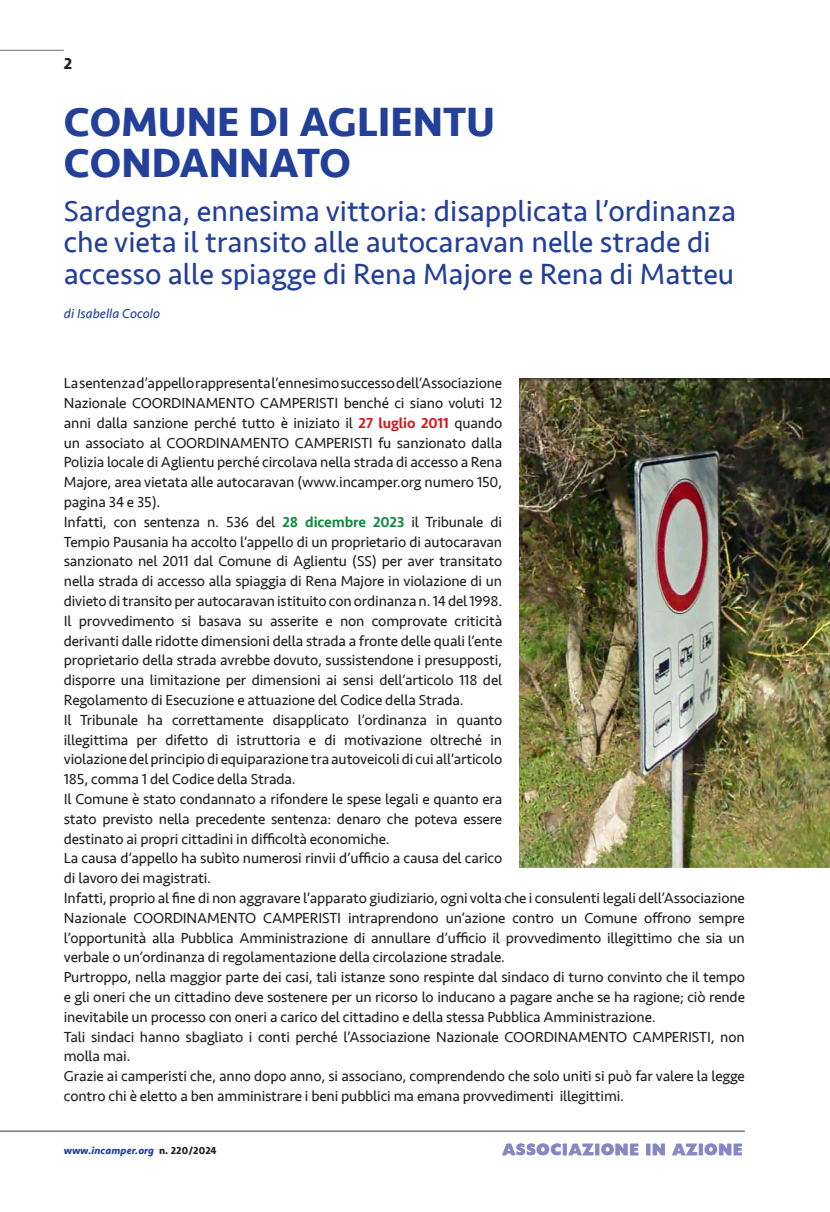
<style>
.page{position:relative;width:830px;height:1212px;background:#fff}
.page>*{position:absolute;margin:0;border:0;box-sizing:border-box;transform-origin:0 0}
.Normale{font:700 42px/40.5px "Seravek";color:#223f99}
.Normale-2{font:30px/31.5px "Seravek";color:#223f99}
.t1{font:700 16.5px "Seravek";color:#231f20}
.Normale-3{font:15px/19.8px "Seravek";letter-spacing:-.01em;color:#231f20;text-align:justify}
.t2{font:15px "Headline NEWS";letter-spacing:.01em;color:#8588c2}
.Normale-4{font:italic 13.5px "Seravek";color:#223f99}
.t3{font:italic 700 10.5px "Seravek";letter-spacing:.01em;color:#223f99}
.s1{font-weight:500;color:#d7171f}
.s2{font-weight:500;color:#148941}
.s3{font-style:normal;color:#231f20}
</style>
<div class="page">
<hr style="left:0;top:50px;width:64px;height:1px;background:#808285">
<hr style="left:0;top:1130px;width:744px;height:2px;background:#808285">
<img style="left:519px;top:378px;width:310px;height:489px">
<p class="t1" style="left:64px;top:51px;width:10px">2</p>
<p class="Normale" style="left:64px;top:101px;width:432px">COMUNE DI AGLIENTU<br>CONDANNATO</p>
<p class="Normale-2" style="left:64px;top:195px;width:673px">Sardegna, ennesima vittoria: disapplicata l’ordinanza che vieta il transito alle autocaravan nelle strade di accesso alle spiagge di Rena Majore e Rena di Matteu</p>
<p class="Normale-4" style="left:64px;top:303px;width:98px">di Isabella Cocolo</p>
<p class="Normale-3" style="left:64px;top:373px;width:440px">La sentenza d’appello rappresenta l’ennesimo successo dell’Associazione Nazionale COORDINAMENTO CAMPERISTI benché ci siano voluti 12 anni dalla sanzione perché tutto è iniziato il <span class="s1">27 luglio 2011</span> quando un associato al COORDINAMENTO CAMPERISTI fu sanzionato dalla Polizia locale di Aglientu perché circolava nella strada di accesso a Rena Majore, area vietata alle autocaravan (www.incamper.org numero 150, pagina 34 e 35).</p>
<p class="Normale-3" style="left:64px;top:512px;width:439px">Infatti, con sentenza n. 536 del <span class="s2">28 dicembre 2023</span> il Tribunale di Tempio Pausania ha accolto l’appello di un proprietario di autocaravan sanzionato nel 2011 dal Comune di Aglientu (SS) per aver transitato nella strada di accesso alla spiaggia di Rena Majore in violazione di un divieto di transito per autocaravan istituito con ordinanza n. 14 del 1998.</p>
<p class="Normale-3" style="left:64px;top:611px;width:440px">Il provvedimento si basava su asserite e non comprovate criticità derivanti dalle ridotte dimensioni della strada a fronte delle quali l’ente proprietario della strada avrebbe dovuto, sussistendone i presupposti, disporre una limitazione per dimensioni ai sensi dell’articolo 118 del Regolamento di Esecuzione e attuazione del Codice della Strada.</p>
<p class="Normale-3" style="left:64px;top:710px;width:439px">Il Tribunale ha correttamente disapplicato l’ordinanza in quanto illegittima per difetto di istruttoria e di motivazione oltreché in violazione del principio di equiparazione tra autoveicoli di cui all’articolo 185, comma 1 del Codice della Strada.</p>
<p class="Normale-3" style="left:64px;top:789px;width:439px">Il Comune è stato condannato a rifondere le spese legali e quanto era stato previsto nella precedente sentenza: denaro che poteva essere destinato ai propri cittadini in difficoltà economiche.</p>
<p class="Normale-3" style="left:64px;top:848px;width:439px">La causa d’appello ha subìto numerosi rinvii d’ufficio a causa del carico di lavoro dei magistrati.</p>
<p class="Normale-3" style="left:64px;top:888px;width:682px">Infatti, proprio al fine di non aggravare l’apparato giudiziario, ogni volta che i consulenti legali dell’Associazione Nazionale COORDINAMENTO CAMPERISTI intraprendono un’azione contro un Comune offrono sempre l’opportunità alla Pubblica Amministrazione di annullare d’ufficio il provvedimento illegittimo che sia un verbale o un’ordinanza di regolamentazione della circolazione stradale.</p>
<p class="Normale-3" style="left:64px;top:967px;width:682px">Purtroppo, nella maggior parte dei casi, tali istanze sono respinte dal sindaco di turno convinto che il tempo e gli oneri che un cittadino deve sostenere per un ricorso lo inducano a pagare anche se ha ragione; ciò rende inevitabile un processo con oneri a carico del cittadino e della stessa Pubblica Amministrazione.</p>
<p class="Normale-3" style="left:64px;top:1027px;width:682px">Tali sindaci hanno sbagliato i conti perché l’Associazione Nazionale COORDINAMENTO CAMPERISTI, non molla mai.</p>
<p class="Normale-3" style="left:64px;top:1066px;width:682px">Grazie ai camperisti che, anno dopo anno, si associano, comprendendo che solo uniti si può far valere la legge contro chi è eletto a ben amministrare i beni pubblici ma emana provvedimenti illegittimi.</p>
<p class="t3" style="left:64px;top:1141px;width:154px">www.incamper.org <span class="s3">n. 220/2024</span></p>
<p class="t2" style="left:502px;top:1143px;width:242px">ASSOCIAZIONE IN AZIONE</p>
</div>
